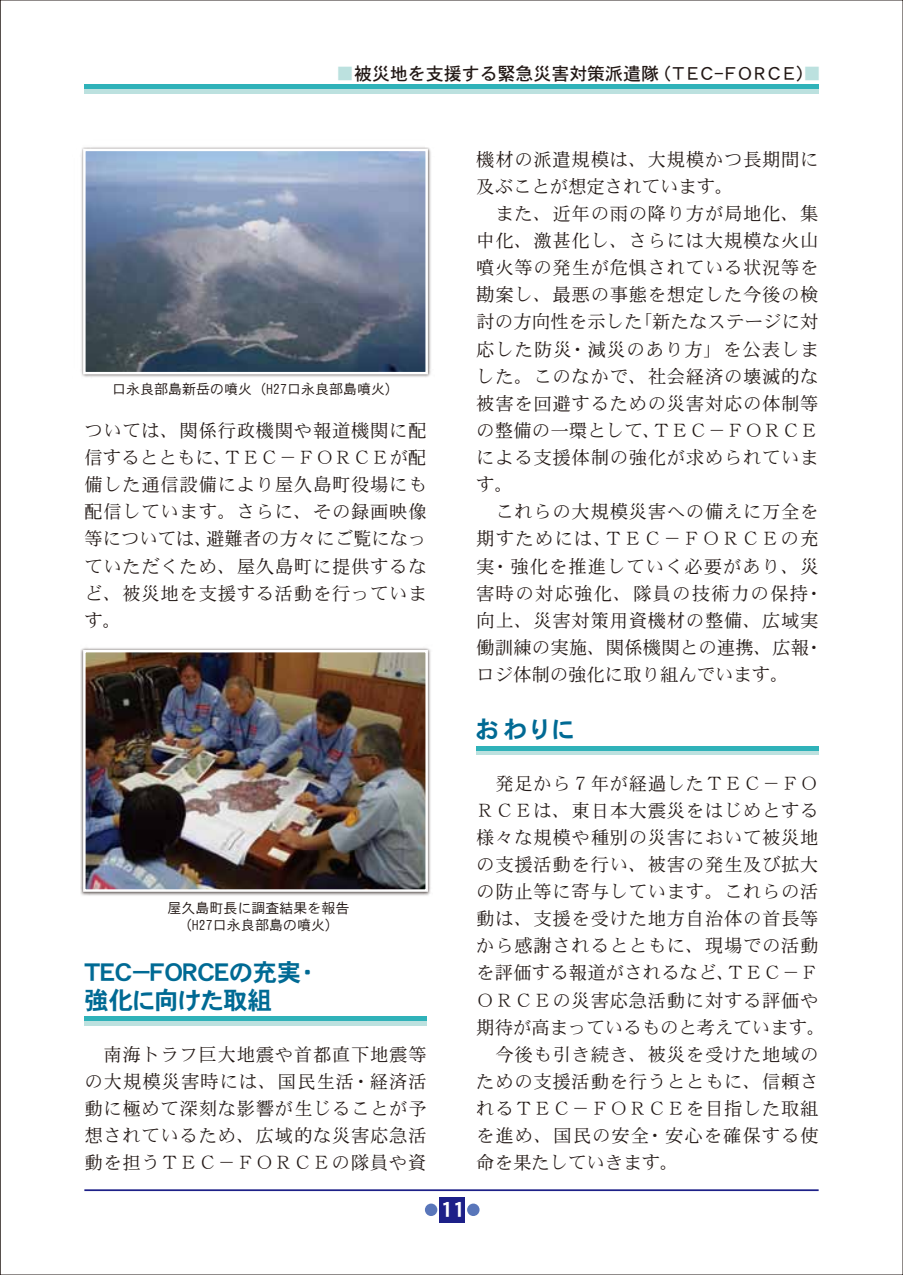
<style>
.page{position:relative;width:903px;height:1275px;background:#fff}
.page>*{position:absolute;margin:0;border:0;box-sizing:border-box;transform-origin:0 0}
.t1{font:24.5px/28px "DFHS Gothic W7 WING RKSJ H";color:#006a94}
.t2{font:21px "DFHS Gothic W7 WING RKSJ H";color:#fff}
.t3{font:18.38px/27.1px "DFHS Mincho W3 WIN RKSJ H";letter-spacing:.035em;color:#221815;text-align:justify}
.t4{font:17.85px "DFHS Gothic W5 WIN RKSJ H";color:#221815}
.t5{font:14px/17.5px "DFHS Gothic W3 WIN RKSJ H";color:#221815;text-align:center}
.s1{color:#bce1df}
</style>
<div class="page">
<div style="left:440px;top:1197px;width:25px;height:25px;background:#1d2088"></div>
<div style="left:467px;top:1203px;width:12px;height:13px;background:#5976ba;border-radius:50%"></div>
<div style="left:425px;top:1203px;width:12px;height:13px;background:#5976ba;border-radius:50%"></div>
<hr style="left:84px;top:1189px;width:735px;height:2px;background:#1d2088">
<div style="left:84px;top:89px;width:735px;height:5px;background:#bce1df"></div>
<div style="left:84px;top:84px;width:735px;height:5px;background:#2fb2b9"></div>
<img style="left:81px;top:147px;width:350px;height:230px">
<img style="left:86px;top:152px;width:339px;height:219px">
<div style="left:83px;top:149px;width:345px;height:225px;border:2px solid #fff"></div>
<img style="left:80px;top:647px;width:351px;height:249px">
<img style="left:86px;top:653px;width:339px;height:236px">
<div style="left:83px;top:650px;width:345px;height:242px;border:2px solid #fff"></div>
<div style="left:84px;top:1021px;width:343px;height:5px;background:#bce1df"></div>
<div style="left:84px;top:1016px;width:343px;height:5px;background:#2fb2b9"></div>
<div style="left:476px;top:750px;width:343px;height:5px;background:#bce1df"></div>
<hr style="left:476px;top:746px;width:343px;height:4px;background:#2fb2b9">
<p class="t4" style="left:336px;top:65px;width:486px"><span class="s1">■</span>被災地を支援する緊急災害対策派遣隊（ＴＥＣ-ＦＯＲＣＥ）<span class="s1">■</span></p>
<p class="t5" style="left:112px;top:381px;width:288px">口永良部島新岳の噴火（H27口永良部島噴火）</p>
<p class="t3" style="left:84px;top:417px;width:344px">ついては、関係行政機関や報道機関に配信するとともに、ＴＥＣ－ＦＯＲＣＥが配備した通信設備により屋久島町役場にも配信しています。さらに、その録画映像等については、避難者の方々にご覧になっていただくため、屋久島町に提供するなど、被災地を支援する活動を行っています。</p>
<p class="t5" style="left:167px;top:899px;width:184px">屋久島町長に調査結果を報告（H27口永良部島の噴火）</p>
<h1 class="t1" style="left:84px;top:958px;width:231px">ＴＥＣ－ＦＯＲＣＥの充実・強化に向けた取組</h1>
<p class="t3" style="left:84px;top:1041px;width:344px">　南海トラフ巨大地震や首都直下地震等の大規模災害時には、国民生活・経済活動に極めて深刻な影響が生じることが予想されているため、広域的な災害応急活動を担うＴＥＣ－ＦＯＲＣＥの隊員や資</p>
<p class="t2" style="left:440px;top:1199px;width:25px">11</p>
<p class="t3" style="left:476px;top:146px;width:348px;text-align:left">機材の派遣規模は、大規模かつ長期間に及ぶことが想定されています。<br>　また、近年の雨の降り方が局地化、集中化、激甚化し、さらには大規模な火山噴火等の発生が危惧されている状況等を勘案し、最悪の事態を想定した今後の検討の方向性を示した「新たなステージに対応した防災・減災のあり方」を公表しました。このなかで、社会経済の壊滅的な被害を回避するための災害対応の体制等の整備の一環として、ＴＥＣ－ＦＯＲＣＥによる支援体制の強化が求められています。<br>　これらの大規模災害への備えに万全を期すためには、ＴＥＣ－ＦＯＲＣＥの充実・強化を推進していく必要があり、災害時の対応強化、隊員の技術力の保持・向上、災害対策用資機材の整備、広域実働訓練の実施、関係機関との連携、広報・ロジ体制の強化に取り組んでいます。</p>
<h1 class="t1" style="left:476px;top:716px;width:99px">おわりに</h1>
<p class="t3" style="left:476px;top:770px;width:351px;text-align:left">　発足から７年が経過したＴＥＣ－ＦＯ<br>ＲＣＥは、東日本大震災をはじめとする様々な規模や種別の災害において被災地の支援活動を行い、被害の発生及び拡大の防止等に寄与しています。これらの活動は、支援を受けた地方自治体の首長等から感謝されるとともに、現場での活動を評価する報道がされるなど、ＴＥＣ－Ｆ<br>ＯＲＣＥの災害応急活動に対する評価や期待が高まっているものと考えています。　今後も引き続き、被災を受けた地域のための支援活動を行うとともに、信頼されるＴＥＣ－ＦＯＲＣＥを目指した取組を進め、国民の安全・安心を確保する使命を果たしていきます。</p>
</div>
